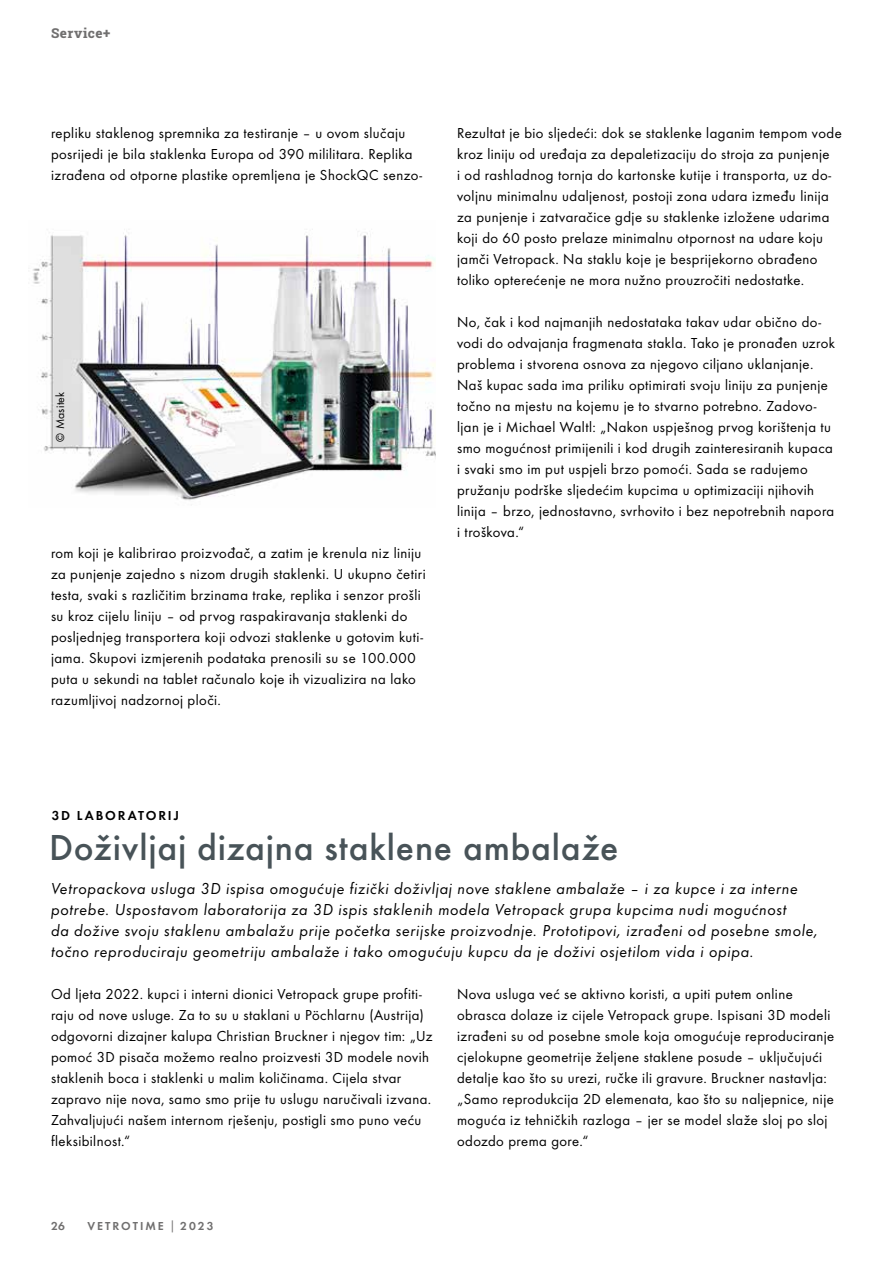
<style>
.page{position:relative;width:893px;height:1263px;background:#fff}
.page>*{position:absolute;margin:0;border:0;box-sizing:border-box;transform-origin:0 0}
.t1{font:500 37.5px "Futura";letter-spacing:.02em;color:#485358}
.t2{font:16.5px/21px "Futura Boo Obl";letter-spacing:.035em;color:#000}
.t3{font:15px/21px "Futura Boo";letter-spacing:.03em;color:#000}
.t4{font:13.5px "Futura Dem";letter-spacing:.135em;color:#000}
.t5{font:800 13.5px "Roboto Slab";letter-spacing:.035em;color:#706f6f}
.t6{font:12px "Futura Dem";letter-spacing:.165em;color:#706f6f}
.t7{font:12px "Futura Boo";letter-spacing:.02em;color:#000}
.s1{font-family:"Futura Boo";font-size:14.4px}
</style>
<div class="page">
<img style="left:33px;top:229px;width:403px;height:272px">
<p class="t5" style="left:51px;top:24px;width:61px">Service+</p>
<p class="t3" style="left:51px;top:122px;width:373px">repliku staklenog spremnika za testiranje – u ovom slučaju posrijedi je bila staklenka Europa od 390 mililitara. Replika izrađena od otporne plastike opremljena je ShockQC senzo-</p>
<p class="t7" style="left:53px;top:441px;width:51px;rotate:-90deg">© Masitek</p>
<p class="t3" style="left:51px;top:542px;width:376px">rom koji je kalibrirao proizvođač, a zatim je krenula niz liniju za punjenje zajedno s nizom drugih staklenki. U ukupno četiri testa, svaki s različitim brzinama trake, replika i senzor prošli su kroz cijelu liniju – od prvog raspakiravanja staklenki do posljednjeg transportera koji odvozi staklenke u gotovim kuti&shy;jama. Skupovi izmjerenih podataka prenosili su se 100.000 puta u sekundi na tablet računalo koje ih vizualizira na lako razumljivoj nadzornoj ploči.</p>
<p class="t3" style="left:457px;top:122px;width:386px">Rezultat je bio sljedeći: dok se staklenke laganim tempom vode kroz liniju od uređaja za depaletizaciju do stroja za punjenje<br>i od rashladnog tornja do kartonske kutije i transporta, uz do&shy;voljnu minimalnu udaljenost, postoji zona udara između linija za punjenje i zatvaračice gdje su staklenke izložene udarima koji do 60 posto prelaze minimalnu otpornost na udare koju jamči Vetropack. Na staklu koje je besprijekorno obrađeno toliko opterećenje ne mora nužno prouzročiti nedostatke.</p>
<p class="t3" style="left:457px;top:311px;width:379px">No, čak i kod najmanjih nedostataka takav udar obično do&shy;vodi do odvajanja fragmenata stakla. Tako je pronađen uzrok problema i stvorena osnova za njegovo ciljano uklanjanje.<br>Naš kupac sada ima priliku optimirati svoju liniju za punjenje točno na mjestu na kojemu je to stvarno potrebno. Zadovo&shy;ljan je i Michael Waltl: „Nakon uspješnog prvog korištenja tu smo mogućnost primijenili i kod drugih zainteresiranih kupaca i svaki smo im put uspjeli brzo pomoći. Sada se radujemo pružanju podrške sljedećim kupcima u optimizaciji njihovih linija – brzo, jednostavno, svrhovito i bez nepotrebnih napora i troškova.“</p>
<p class="t4" style="left:52px;top:807px;width:129px">3D LABORATORIJ</p>
<h1 class="t1" style="left:49px;top:826px;width:571px">Doživljaj dizajna staklene ambalaže</h1>
<p class="t2" style="left:51px;top:878px;width:769px">Vetropackova usluga 3D ispisa omogućuje fizički doživljaj nove staklene ambalaže – i za kupce i za interne potrebe. Uspostavom laboratorija za 3D ispis staklenih modela Vetropack grupa kupcima nudi mogućnost<br>da dožive svoju staklenu ambalažu prije početka serijske proizvodnje. Prototipovi, izrađeni od posebne smole, točno reproduciraju geometriju ambalaže i tako omogućuju kupcu da je doživi osjetilom vida i opipa.</p>
<p class="t3" style="left:51px;top:983px;width:383px">Od ljeta 2022. kupci i interni dionici Vetropack grupe profiti&shy;raju od nove usluge. Za to su u staklani u Pöchlarnu (Austrija) odgovorni dizajner kalupa Christian Bruckner i njegov tim: „Uz pomoć 3D pisača možemo realno proizvesti 3D modele novih staklenih boca i staklenki u malim količinama. Cijela stvar zapravo nije nova, samo smo prije tu uslugu naručivali izvana.<br>Zahvaljujući našem internom rješenju, postigli smo puno veću fleksibilnost.“</p>
<p class="t3" style="left:457px;top:983px;width:379px">Nova usluga već se aktivno koristi, a upiti putem online obrasca dolaze iz cijele Vetropack grupe. Ispisani 3D modeli izrađeni su od posebne smole koja omogućuje reproduciranje cjelokupne geometrije željene staklene posude – uključujući detalje kao što su urezi, ručke ili gravure. Bruckner nastavlja: „Samo reprodukcija 2D elemenata, kao što su naljepnice, nije moguća iz tehničkih razloga – jer se model slaže sloj po sloj odozdo prema gore.“</p>
<p class="t6" style="left:51px;top:1219px;width:15px">26</p>
<p class="t6" style="left:87px;top:1219px;width:128px">VETROTIME <span class="s1">|</span> 2023</p>
</div>
